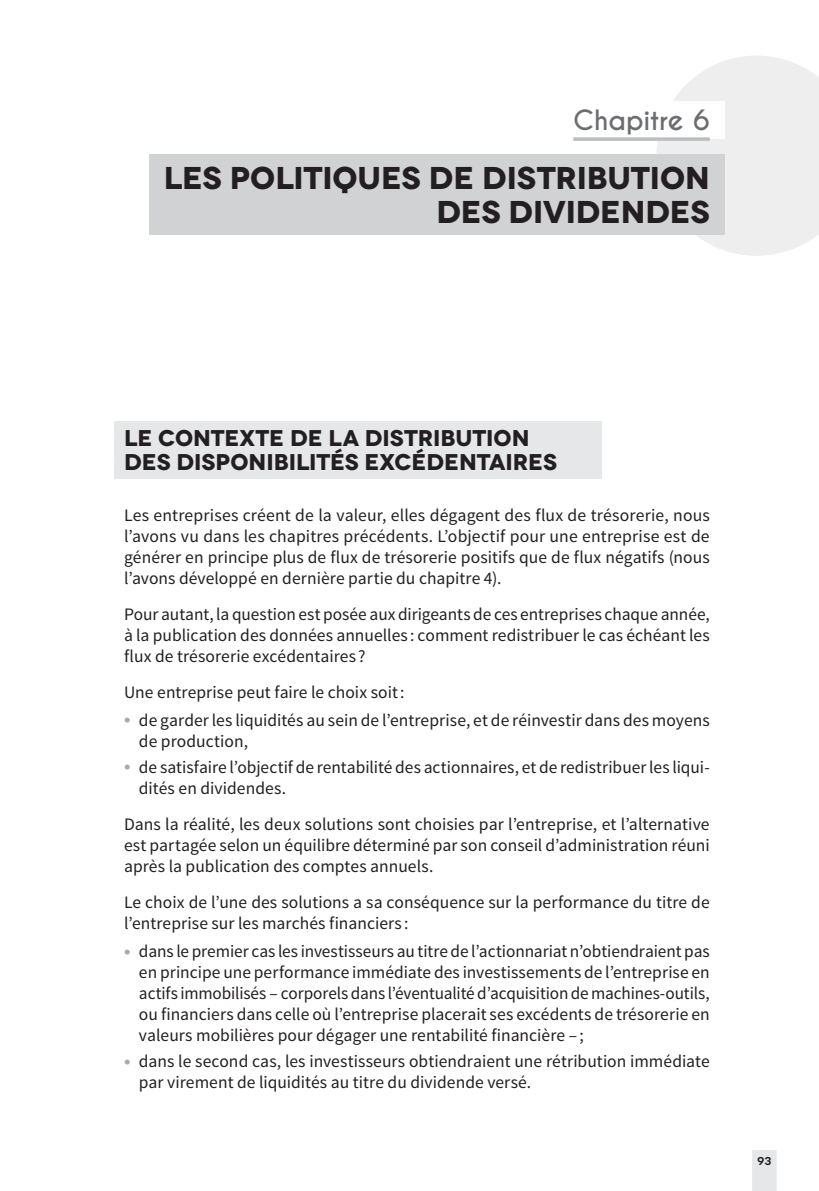
<style>
.page{position:relative;width:819px;height:1191px;background:#fff}
.page>*{position:absolute;margin:0;border:0;box-sizing:border-box;transform-origin:0 0}
.t1{font:700 31.5px/33.9px "Novecentowide";letter-spacing:-.005em;color:#231f20;text-align:right}
.t2{font:700 26.25px "Caviar Dreams";letter-spacing:-.01em;color:#6c6d70}
.t3{font:700 22.75px/24.5px "Novecentowide";letter-spacing:-.005em;color:#231f20}
.t4{font:17.5px/21px "Source Sans Pro";letter-spacing:.005em;color:#231f20}
.t5{font:600 11.38px "Novecentowide";color:#231f20}
</style>
<div class="page">
<svg style="left:752px;top:1150px;width:25px;height:41px"></svg>
<div style="left:756px;top:1150px;width:16px;height:41px;background:#e6e7e9"></div>
<svg style="left:657px;top:56px;width:162px;height:200px"></svg>
<div style="left:568px;top:102px;width:156px;height:37px;background:#fff"></div>
<svg style="left:573px;top:137px;width:136px;height:4px"></svg>
<div style="left:149px;top:154px;width:575px;height:81px;background:#d1d2d4"></div>
<div style="left:114px;top:421px;width:487px;height:57px;background:#e6e7e9"></div>
<h2 class="t2" style="left:573px;top:104px;width:138px">Chapitre 6</h2>
<h1 class="t1" style="left:164px;top:161px;width:547px">LES POLITIQUES DE DISTRIBUTION<br>DES DIVIDENDES</h1>
<h3 class="t3" style="left:124px;top:425px;width:434px">LE CONTEXTE DE LA DISTRIBUTION<br>DES DISPONIBILITÉS EXCÉDENTAIRES</h3>
<p class="t4" style="left:124px;top:505px;width:587px;text-align:justify">Les entreprises créent de la valeur, elles dégagent des flux de trésorerie, nous l’avons vu dans les chapitres précédents. L’objectif pour une entreprise est de générer en principe plus de flux de trésorerie positifs que de flux négatifs (nous l’avons développé en dernière partie du chapitre 4).</p>
<p class="t4" style="left:124px;top:604px;width:587px;text-align:justify">Pour autant, la question est posée aux dirigeants de ces entreprises chaque année, à la publication des données annuelles : comment redistribuer le cas échéant les flux de trésorerie excédentaires ?</p>
<p class="t4" style="left:139px;top:678px;width:572px;line-height:28.5px;text-indent:-15px">Une entreprise peut faire le choix soit:<br>de garder les liquidités au sein de l’entreprise, et de réinvestir dans des moyens</p>
<p class="t4" style="left:139px;top:728px;width:572px;line-height:25.9px">de production,<br>de satisfaire l’objectif de rentabilité des actionnaires, et de redistribuer les liqui-</p>
<p class="t4" style="left:124px;top:770px;width:587px;line-height:35.9px;text-indent:15px">dités en dividendes.<br>Dans la réalité, les deux solutions sont choisies par l’entreprise, et l’alternative</p>
<p class="t4" style="left:124px;top:835px;width:587px">est partagée selon un équilibre déterminé par son conseil d’administration réuni après la publication des comptes annuels.</p>
<p class="t4" style="left:124px;top:892px;width:587px">Le choix de l’une des solutions a sa conséquence sur la performance du titre de l’entreprise sur les marchés financiers :</p>
<p class="t4" style="left:139px;top:941px;width:572px;text-align:justify">dans le premier cas les investisseurs au titre de l’actionnariat n’obtiendraient pas en principe une performance immédiate des investissements de l’entreprise en actifs immobilisés – corporels dans l’éventualité d’acquisition de machines-outils, ou financiers dans celle où l’entreprise placerait ses excédents de trésorerie en valeurs mobilières pour dégager une rentabilité financière – ;</p>
<p class="t4" style="left:139px;top:1051px;width:572px">dans le second cas, les investisseurs obtiendraient une rétribution immédiate par virement de liquidités au titre du dividende versé.</p>
<p class="t5" style="left:757px;top:1153px;width:15px">93</p>
</div>
